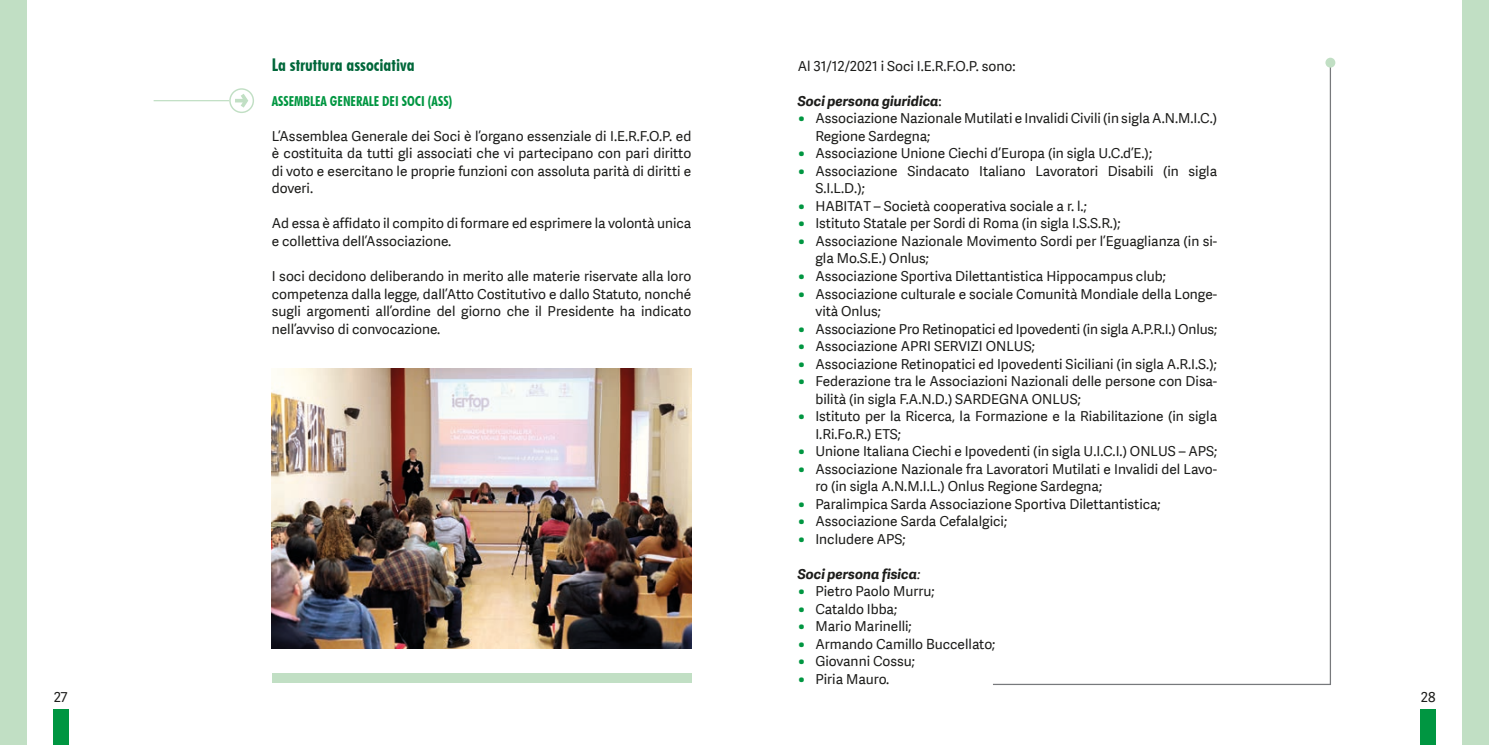
<style>
.page{position:relative;width:1489px;height:745px;background:#fff}
.page>*{position:absolute;margin:0;border:0;box-sizing:border-box;transform-origin:0 0}
.t1{font:700 condensed 17.5px "Futura BT";color:#00673a}
.t2{font:13.75px/17.5px "Adelle Sans";color:#1d1d1b}
.t3{font:italic 700 13.75px "Adelle Sans";color:#1d1d1b}
.t4{font:700 condensed 13.75px "Futura BT";color:#009641}
.s1{font-weight:400;font-style:normal}
.s2{font-weight:800;font-size:15px;color:#009641}
.s3{font-weight:400}
</style>
<div class="page">
<div style="left:0;top:0;width:27px;height:744px;background:#c1dfc4"></div>
<div style="left:1462px;top:0;width:26px;height:744px;background:#c1dfc4"></div>
<div style="left:53px;top:708px;width:15px;height:36px;background:#009641"></div>
<div style="left:1420px;top:708px;width:15px;height:36px;background:#009641"></div>
<svg style="left:993px;top:68px;width:338px;height:617px"></svg>
<div style="left:1325px;top:58px;width:10px;height:10px;background:#c1dfc4;border-radius:50%"></div>
<svg style="left:229px;top:88px;width:25px;height:25px"></svg>
<hr style="left:154px;top:100px;width:75px;height:1px;background:#c1dfc4">
<div style="left:272px;top:673px;width:419px;height:9px;background:#c1dfc4"></div>
<img style="left:272px;top:368px;width:419px;height:280px">
<p class="t1" style="left:272px;top:54px;width:144px">La struttura associativa</p>
<p class="t4" style="left:272px;top:92px;width:66px">Assemblea Generale</p>
<p class="t4" style="left:382px;top:92px;width:72px">dei Soci (ASS)</p>
<p class="t2" style="left:272px;top:127px;width:421px;text-align:justify">L’Assemblea Generale dei Soci è l’organo essenziale di I.E.R.F.O.P. ed è costituita da tutti gli associati che vi partecipano con pari diritto di voto e esercitano le proprie funzioni con assoluta parità di diritti e doveri.</p>
<p class="t2" style="left:272px;top:215px;width:421px">Ad essa è affidato il compito di formare ed esprimere la volontà unica e collettiva dell’Associazione.</p>
<p class="t2" style="left:272px;top:267px;width:421px;text-align:justify">I soci decidono deliberando in merito alle materie riservate alla loro competenza dalla legge, dall’Atto Costitutivo e dallo Statuto, nonché sugli argomenti all’ordine del giorno che il Presidente ha indicato nell’avviso di convocazione.</p>
<p class="t2" style="left:797px;top:57px;width:219px">Al 31/12/2021 i Soci I.E.R.F.O.P. sono:</p>
<p class="t3" style="left:797px;top:93px;width:145px">Soci persona giuridica<span class="s1">:</span></p>
<p class="t2" style="left:815px;top:110px;width:403px;text-indent:-18px"><span class="s2">•</span> Associazione Nazionale Mutilati e Invalidi Civili (in sigla A.N.M.I.C.)<br>Regione Sardegna;</p>
<p class="t2" style="left:797px;top:145px;width:356px"><span class="s2">•</span> Associazione Unione Ciechi d’Europa (in sigla U.C.d’E.);</p>
<p class="t2" style="left:815px;top:162px;width:403px;text-indent:-18px"><span class="s2">•</span> Associazione Sindacato Italiano Lavoratori Disabili (in sigla<br>S.I.L.D.);</p>
<p class="t2" style="left:797px;top:197px;width:290px"><span class="s2">•</span> HABITAT – Società cooperativa sociale a r. l.;</p>
<p class="t2" style="left:797px;top:215px;width:324px"><span class="s2">•</span> Istituto Statale per Sordi di Roma (in sigla I.S.S.R.);</p>
<p class="t2" style="left:815px;top:232px;width:403px;text-indent:-18px"><span class="s2">•</span> Associazione Nazionale Movimento Sordi per l’Eguaglianza (in si&shy;gla Mo.S.E.) Onlus;</p>
<p class="t2" style="left:797px;top:267px;width:369px"><span class="s2">•</span> Associazione Sportiva Dilettantistica Hippocampus club;</p>
<p class="t2" style="left:815px;top:285px;width:403px;text-indent:-18px"><span class="s2">•</span> Associazione culturale e sociale Comunità Mondiale della Longe&shy;vità Onlus;</p>
<p class="t2" style="left:797px;top:320px;width:421px"><span class="s2">•</span> Associazione Pro Retinopatici ed Ipovedenti (in sigla A.P.R.I.) Onlus;</p>
<p class="t2" style="left:797px;top:337px;width:238px"><span class="s2">•</span> Associazione APRI SERVIZI ONLUS;</p>
<p class="t2" style="left:797px;top:355px;width:420px"><span class="s2">•</span> Associazione Retinopatici ed Ipovedenti Siciliani (in sigla A.R.I.S.);</p>
<p class="t2" style="left:815px;top:372px;width:403px;text-indent:-18px"><span class="s2">•</span> Federazione tra le Associazioni Nazionali delle persone con Disa&shy;bilità (in sigla F.A.N.D.) SARDEGNA ONLUS;</p>
<p class="t2" style="left:815px;top:407px;width:403px;text-indent:-18px"><span class="s2">•</span> Istituto per la Ricerca, la Formazione e la Riabilitazione (in sigla<br>I.Ri.Fo.R.) ETS;</p>
<p class="t2" style="left:797px;top:442px;width:421px"><span class="s2">•</span> Unione Italiana Ciechi e Ipovedenti (in sigla U.I.C.I.) ONLUS – APS;</p>
<p class="t2" style="left:815px;top:460px;width:403px;text-indent:-18px"><span class="s2">•</span> Associazione Nazionale fra Lavoratori Mutilati e Invalidi del Lavo&shy;ro (in sigla A.N.M.I.L.) Onlus Regione Sardegna;</p>
<p class="t2" style="left:797px;top:495px;width:364px"><span class="s2">•</span> Paralimpica Sarda Associazione Sportiva Dilettantistica;</p>
<p class="t2" style="left:797px;top:512px;width:211px"><span class="s2">•</span> Associazione Sarda Cefalalgici;</p>
<p class="t2" style="left:797px;top:530px;width:109px"><span class="s2">•</span> Includere APS;</p>
<p class="t3" style="left:797px;top:565px;width:124px">Soci persona fisica<span class="s3">:</span></p>
<p class="t2" style="left:797px;top:582px;width:138px"><span class="s2">•</span> Pietro Paolo Murru;</p>
<p class="t2" style="left:797px;top:600px;width:101px"><span class="s2">•</span> Cataldo Ibba;</p>
<p class="t2" style="left:797px;top:617px;width:115px"><span class="s2">•</span> Mario Marinelli;</p>
<p class="t2" style="left:797px;top:635px;width:199px"><span class="s2">•</span> Armando Camillo Buccellato;</p>
<p class="t2" style="left:797px;top:652px;width:119px"><span class="s2">•</span> Giovanni Cossu;</p>
<p class="t2" style="left:797px;top:670px;width:93px"><span class="s2">•</span> Piria Mauro.</p>
<p class="t2" style="left:54px;top:688px;width:15px">27</p>
<p class="t2" style="left:1420px;top:688px;width:16px">28</p>
</div>
